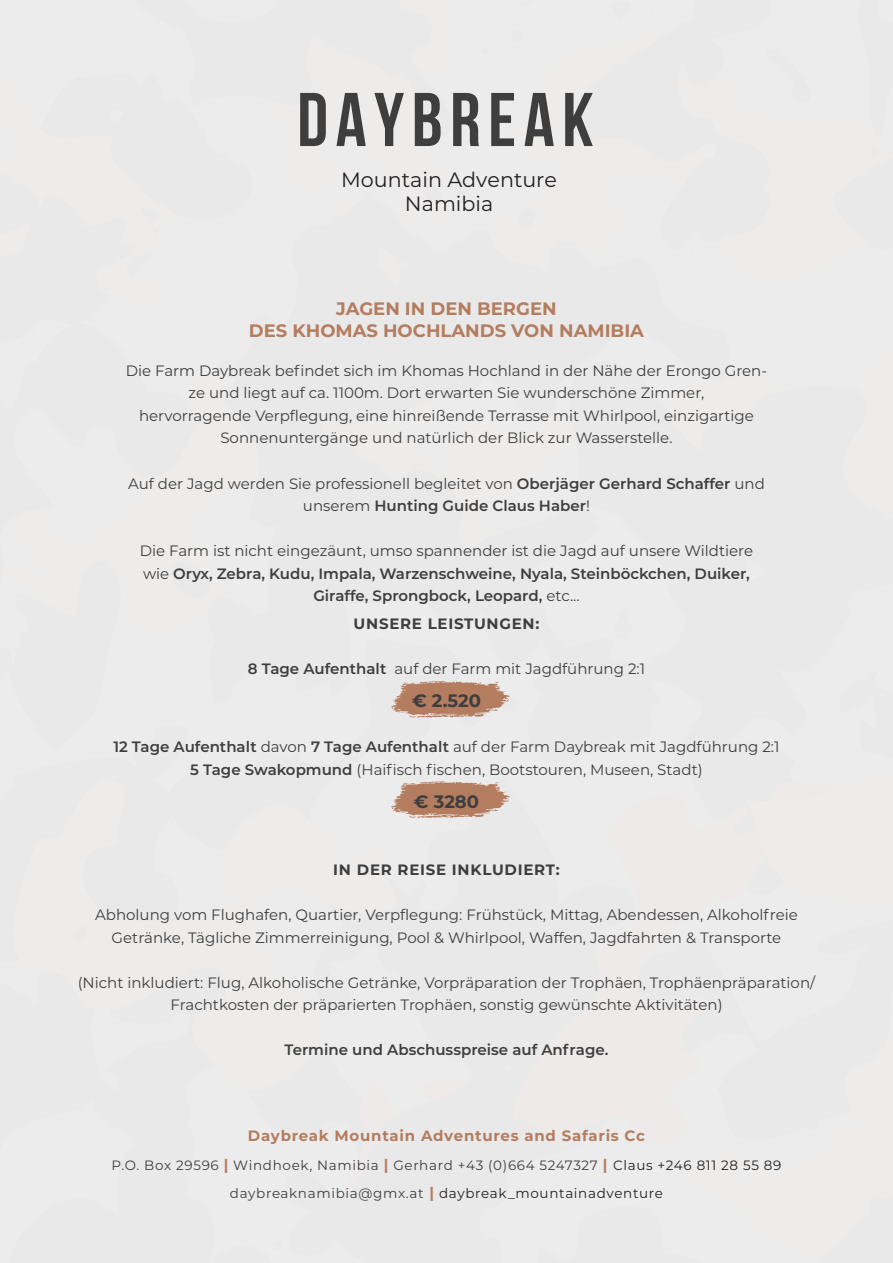
<style>
.page{position:relative;width:893px;height:1263px;background:#eceaea}
.page>*{position:absolute;margin:0;border:0;box-sizing:border-box;transform-origin:0 0}
.t1{font:20.7px/24.2px "Montserrat";color:#231f20;text-align:center}
.t2{font:700 18px/21.6px "Montserrat";color:#b47d5f;text-align:center}
.t3{font:700 18px "Montserrat";color:#3e3e3f}
.t4{font:15px/22.5px "Montserrat";color:#3e3e3f;text-align:center}
.t5{font:600 15px/22.5px "Montserrat";color:#3e3e3f;text-align:center}
.t6{font:700 15px "Montserrat";letter-spacing:.05em;color:#3e3e3f}
.t7{font:700 15px "Montserrat";letter-spacing:.05em;color:#b47d5f}
.t8{font:13.5px/28.5px "Montserrat";letter-spacing:.05em;color:#3e3e3f;text-align:center}
.s1{font-weight:600}
.s2{font-weight:400}
.s3{font-weight:700;font-size:15px;color:#b47d5f}
.s4{color:#231f20}
</style>
<div class="page">
<h1 class="t1" style="left:341px;top:167px;width:217px">Mountain Adventure<br>Namibia</h1>
<p class="t2" style="left:249px;top:297px;width:397px">JAGEN IN DEN BERGEN<br>DES KHOMAS HOCHLANDS VON NAMIBIA</p>
<p class="t4" style="left:126px;top:359px;width:643px">Die Farm Daybreak befindet sich im Khomas Hochland in der Nähe der Erongo Gren&shy;ze und liegt auf ca. 1100m. Dort erwarten Sie wunderschöne Zimmer,<br>hervorragende Verpflegung, eine hinreißende Terrasse mit Whirlpool, einzigartige Sonnenuntergänge und natürlich der Blick zur Wasserstelle.</p>
<p class="t4" style="left:128px;top:471px;width:638px">Auf der Jagd werden Sie professionell begleitet von <span class="s1">Oberjäger Gerhard Schaffer</span> und unserem <span class="s1">Hunting Guide Claus Haber</span>!</p>
<p class="t5" style="left:140px;top:539px;width:615px"><span class="s2">Die Farm ist nicht eingezäunt, umso spannender ist die Jagd auf unsere Wildtiere wie</span> Oryx, Zebra, Kudu, Impala, Warzenschweine, Nyala, Steinböckchen, Duiker,<br>Giraffe, Sprongbock, Leopard, <span class="s2">etc...</span></p>
<p class="t6" style="left:354px;top:614px;width:187px">UNSERE LEISTUNGEN:</p>
<p class="t4" style="left:248px;top:657px;width:399px"><span class="s1">8 Tage Aufenthalt</span> auf der Farm mit Jagdführung 2:1</p>
<p class="t3" style="left:412px;top:689px;width:70px">€ 2.520</p>
<p class="t4" style="left:113px;top:735px;width:668px"><span class="s1">12 Tage Aufenthalt</span> davon <span class="s1">7 Tage Aufenthalt</span> auf der Farm Daybreak mit Jagdführung 2:1<br><span class="s1">5 Tage Swakopmund</span> (Haifisch fischen, Bootstouren, Museen, Stadt)</p>
<p class="t3" style="left:414px;top:789px;width:67px">€ 3280</p>
<p class="t6" style="left:333px;top:860px;width:228px">IN DER REISE INKLUDIERT:</p>
<p class="t4" style="left:95px;top:903px;width:704px">Abholung vom Flughafen, Quartier, Verpflegung: Frühstück, Mittag, Abendessen, Alkoholfreie<br>Getränke, Tägliche Zimmerreinigung, Pool &amp; Whirlpool, Waffen, Jagdfahrten &amp; Transporte</p>
<p class="t4" style="left:78px;top:970px;width:739px">(Nicht inkludiert: Flug, Alkoholische Getränke, Vorpräparation der Trophäen, Trophäenpräparation/<br>Frachtkosten der präparierten Trophäen, sonstig gewünschte Aktivitäten)</p>
<p class="t5" style="left:285px;top:1038px;width:325px">Termine und Abschusspreise auf Anfrage.</p>
<p class="t7" style="left:248px;top:1126px;width:398px">Daybreak Mountain Adventures and Safaris Cc</p>
<p class="t8" style="left:112px;top:1150px;width:671px">P.O. Box 29596 <span class="s3">|</span> Windhoek, Namibia <span class="s3">|</span> Gerhard +43 (0)664 5247327 <span class="s3">|</span> <span class="s4">Claus +246 811 28 55 89 </span>daybreaknamibia@gmx.at <span class="s3">|</span> <span class="s4">daybreak_mountainadventure</span></p>
</div>
